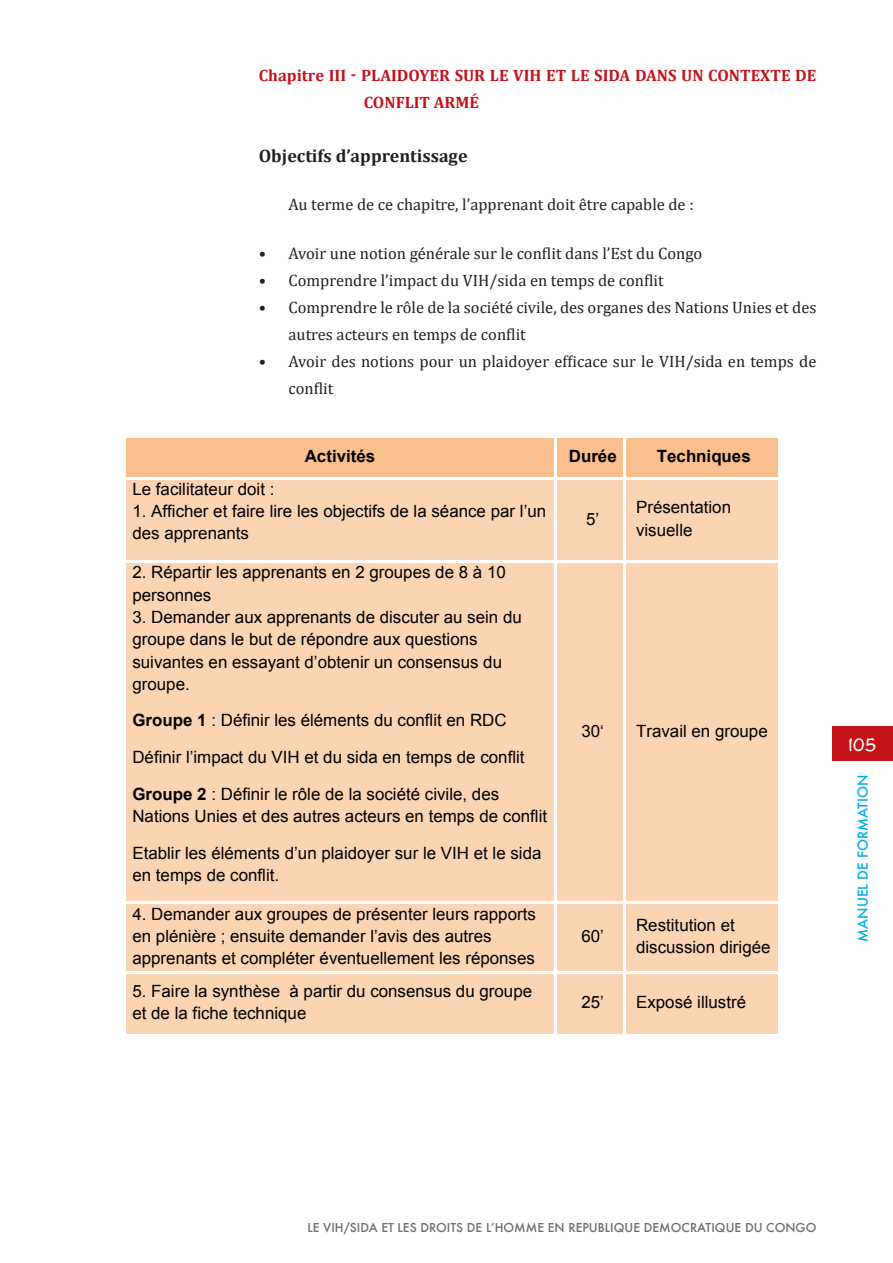
<style>
.page{position:relative;width:893px;height:1263px;background:#fff}
.page>*{position:absolute;margin:0;border:0;box-sizing:border-box;transform-origin:0 0}
.t1{font:700 18px "Cambria";color:#231f20}
.t2{font:16.95px/22.4px "Arial";color:#000}
.t3{font:700 16.95px "Arial";color:#000}
.t4{font:16.5px/27px "Cambria";color:#231f20}
.t5{font:700 16.5px/27px "Cambria";color:#c4121a}
.t6{font:700 15px "Noteworthy";color:#fff}
.t7{font:500 13.5px "Futura";color:#00aeef}
.t8{font:500 12px "Futura";color:#6c6d70}
.s1{font-weight:700}
</style>
<div class="page">
<div style="left:832px;top:726px;width:61px;height:34px;background:#c4121a"></div>
<div style="left:126px;top:438px;width:428px;height:39px;background:#fabf8f"></div>
<div style="left:556px;top:438px;width:67px;height:39px;background:#fabf8f"></div>
<div style="left:625px;top:438px;width:153px;height:39px;background:#fabf8f"></div>
<div style="left:126px;top:479px;width:428px;height:82px;background:#fbd4b4"></div>
<div style="left:556px;top:479px;width:67px;height:82px;background:#fbd4b4"></div>
<div style="left:625px;top:479px;width:153px;height:82px;background:#fbd4b4"></div>
<div style="left:126px;top:563px;width:428px;height:339px;background:#fbd4b4"></div>
<div style="left:556px;top:563px;width:67px;height:339px;background:#fbd4b4"></div>
<div style="left:625px;top:563px;width:153px;height:339px;background:#fbd4b4"></div>
<div style="left:126px;top:904px;width:428px;height:67px;background:#fbd4b4"></div>
<div style="left:556px;top:904px;width:67px;height:67px;background:#fbd4b4"></div>
<div style="left:625px;top:904px;width:153px;height:67px;background:#fbd4b4"></div>
<div style="left:126px;top:973px;width:428px;height:61px;background:#fbd4b4"></div>
<div style="left:556px;top:973px;width:67px;height:61px;background:#fbd4b4"></div>
<div style="left:625px;top:973px;width:153px;height:61px;background:#fbd4b4"></div>
<p class="t5" style="left:364px;top:61px;width:454px;text-indent:-105px">Chapitre III - PLAIDOYER SUR LE VIH ET LE SIDA DANS UN CONTEXTE DE<br>CONFLIT ARMÉ</p>
<p class="t1" style="left:259px;top:145px;width:210px">Objectifs d’apprentissage</p>
<p class="t4" style="left:289px;top:191px;width:407px">Au terme de ce chapitre, l’apprenant doit être capable de :</p>
<p class="t4" style="left:259px;top:240px;width:445px">• Avoir une notion générale sur le conflit dans l’Est du Congo</p>
<p class="t4" style="left:259px;top:267px;width:406px">• Comprendre l’impact du VIH/sida en temps de conflit</p>
<p class="t4" style="left:289px;top:294px;width:529px;text-indent:-30px">• Comprendre le rôle de la société civile, des organes des Nations Unies et des autres acteurs en temps de conflit</p>
<p class="t4" style="left:289px;top:348px;width:529px;text-indent:-30px">• Avoir des notions pour un plaidoyer efficace sur le VIH/sida en temps de conflit</p>
<p class="t3" style="left:305px;top:445px;width:72px">Activités</p>
<p class="t3" style="left:569px;top:445px;width:49px">Durée</p>
<p class="t3" style="left:657px;top:445px;width:95px">Techniques</p>
<p class="t2" style="left:132px;top:478px;width:144px">Le facilitateur doit :</p>
<p class="t2" style="left:132px;top:501px;width:415px">1. Afficher et faire lire les objectifs de la séance par l’un des apprenants</p>
<p class="t2" style="left:586px;top:508px;width:15px">5’</p>
<p class="t2" style="left:636px;top:496px;width:96px">Présentation visuelle</p>
<p class="t2" style="left:132px;top:561px;width:375px">2. Répartir les apprenants en 2 groupes de 8 à 10 personnes</p>
<p class="t2" style="left:132px;top:606px;width:391px">3. Demander aux apprenants de discuter au sein du groupe dans le but de répondre aux questions suivantes en essayant d’obtenir un consensus du groupe.</p>
<p class="t2" style="left:132px;top:702px;width:394px;line-height:36.8px"><span class="s1">Groupe 1</span> : Définir les éléments du conflit en RDC<br>Définir l’impact du VIH et du sida en temps de conflit<br><span class="s1">Groupe 2</span> : Définir le rôle de la société civile, des</p>
<p class="t2" style="left:132px;top:797px;width:416px;line-height:36.9px">Nations Unies et des autres acteurs en temps de conflit<br>Etablir les éléments d’un plaidoyer sur le VIH et le sida</p>
<p class="t2" style="left:132px;top:864px;width:148px">en temps de conflit.</p>
<p class="t2" style="left:581px;top:720px;width:24px">30‘</p>
<p class="t2" style="left:636px;top:720px;width:133px">Travail en groupe</p>
<p class="t2" style="left:132px;top:902px;width:405px">4. Demander aux groupes de présenter leurs rapports en plénière ; ensuite demander l’avis des autres apprenants et compléter éventuellement les réponses</p>
<p class="t2" style="left:581px;top:925px;width:24px">60’</p>
<p class="t2" style="left:636px;top:914px;width:136px">Restitution et discussion dirigée</p>
<p class="t2" style="left:132px;top:980px;width:401px">5. Faire la synthèse à partir du consensus du groupe et de la fiche technique</p>
<p class="t2" style="left:581px;top:991px;width:24px">25’</p>
<p class="t2" style="left:636px;top:991px;width:112px">Exposé illustré</p>
<p class="t6" style="left:848px;top:732px;width:30px">105</p>
<p class="t7" style="left:854px;top:942px;width:169px;rotate:-90deg">MANUEL DE FORMATION</p>
<p class="t8" style="left:307px;top:1220px;width:510px">LE VIH/SIDA ET LES DROITS DE L’HOMME EN REPUBLIQUE DEMOCRATIQUE DU CONGO</p>
</div>
